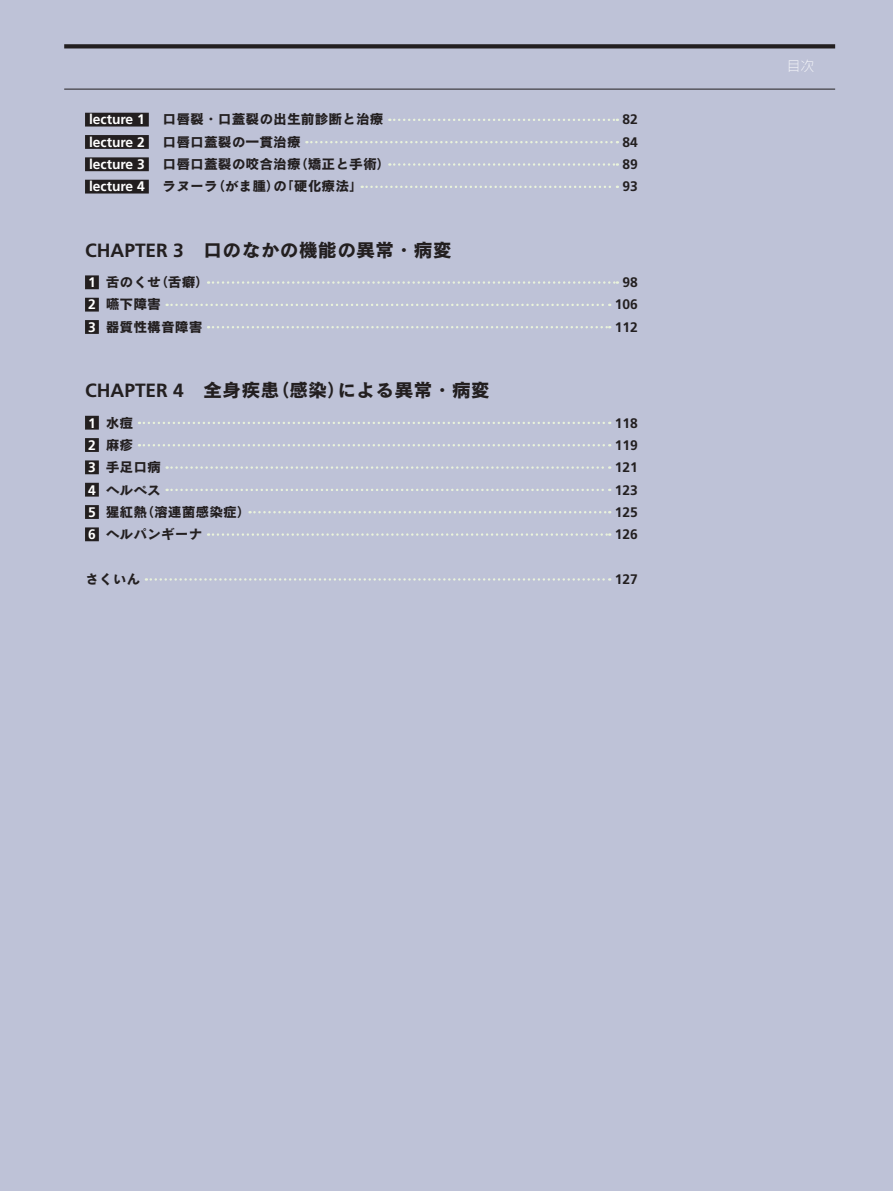
<style>
.page{position:relative;width:893px;height:1191px;background:#bec2d7}
.page>*{position:absolute;margin:0;border:0;box-sizing:border-box;transform-origin:0 0}
.t1{font:19.2px "Cezanne Pro B";color:#231f20}
.t2{font:13.8px "Cezanne Pro B";color:#231f20}
.t3{font:700 13.8px "Frutiger";color:#231f20}
.t4{font:700 13.8px "Frutiger";color:#fff}
.t5{font:13.8px "Rodin Pro L";color:#fff}
.s1{font-family:"Frutiger";font-weight:700}
.s2{font-family:"Frutiger";font-weight:700;color:#fff}
</style>
<div class="page">
<hr style="left:64px;top:89px;width:771px;height:1px;background:#231f20">
<svg style="left:64px;top:44px;width:771px;height:4px;background:#2b282a"></svg>
<div style="left:85px;top:113px;width:64px;height:13px;background:#231f20"></div>
<div style="left:85px;top:135px;width:64px;height:14px;background:#231f20"></div>
<div style="left:85px;top:157px;width:64px;height:14px;background:#231f20"></div>
<div style="left:85px;top:180px;width:64px;height:13px;background:#231f20"></div>
<div style="left:85px;top:275px;width:14px;height:14px;background:#231f20"></div>
<div style="left:85px;top:298px;width:14px;height:13px;background:#231f20"></div>
<div style="left:85px;top:320px;width:14px;height:14px;background:#231f20"></div>
<div style="left:85px;top:416px;width:14px;height:13px;background:#231f20"></div>
<div style="left:85px;top:438px;width:14px;height:14px;background:#231f20"></div>
<div style="left:85px;top:460px;width:14px;height:14px;background:#231f20"></div>
<div style="left:85px;top:483px;width:14px;height:13px;background:#231f20"></div>
<div style="left:85px;top:505px;width:14px;height:14px;background:#231f20"></div>
<div style="left:85px;top:527px;width:14px;height:14px;background:#231f20"></div>
<svg style="left:389px;top:119px;width:229px;height:2px"></svg>
<svg style="left:306px;top:141px;width:312px;height:2px"></svg>
<svg style="left:389px;top:163px;width:229px;height:3px"></svg>
<svg style="left:362px;top:186px;width:256px;height:2px"></svg>
<svg style="left:208px;top:281px;width:410px;height:3px"></svg>
<svg style="left:167px;top:304px;width:443px;height:2px"></svg>
<svg style="left:208px;top:326px;width:402px;height:2px"></svg>
<svg style="left:139px;top:422px;width:471px;height:2px"></svg>
<svg style="left:139px;top:444px;width:471px;height:2px"></svg>
<svg style="left:167px;top:466px;width:443px;height:3px"></svg>
<svg style="left:167px;top:489px;width:443px;height:2px"></svg>
<svg style="left:250px;top:511px;width:360px;height:2px"></svg>
<svg style="left:208px;top:533px;width:402px;height:3px"></svg>
<svg style="left:146px;top:578px;width:464px;height:2px"></svg>
<p class="t4" style="left:89px;top:112px;width:57px">lecture 1</p>
<p class="t2" style="left:163px;top:111px;width:223px">口唇裂・口蓋裂の出生前診断と治療</p>
<p class="t3" style="left:622px;top:112px;width:17px">82</p>
<p class="t4" style="left:89px;top:134px;width:57px">lecture 2</p>
<p class="t2" style="left:163px;top:133px;width:140px">口唇口蓋裂の一貫治療</p>
<p class="t3" style="left:622px;top:134px;width:17px">84</p>
<p class="t4" style="left:89px;top:156px;width:57px">lecture 3</p>
<p class="t2" style="left:163px;top:155px;width:230px">口唇口蓋裂の咬合治療（矯正と手術）</p>
<p class="t3" style="left:622px;top:156px;width:17px">89</p>
<p class="t4" style="left:89px;top:178px;width:57px">lecture 4</p>
<p class="t2" style="left:163px;top:178px;width:202px">ラヌーラ（がま腫）の「硬化療法」</p>
<p class="t3" style="left:622px;top:178px;width:17px">93</p>
<h1 class="t1" style="left:85px;top:237px;width:368px"><span class="s1">CHAPTER 3</span>　口のなかの機能の異常・病変</h1>
<p class="t2" style="left:88px;top:273px;width:123px"><span class="s2">1</span> 舌のくせ（舌癖）</p>
<p class="t3" style="left:622px;top:274px;width:17px">98</p>
<p class="t2" style="left:88px;top:296px;width:74px"><span class="s2">2</span> 嚥下障害</p>
<p class="t3" style="left:615px;top:296px;width:25px">106</p>
<p class="t2" style="left:88px;top:318px;width:116px"><span class="s2">3</span> 器質性構音障害</p>
<p class="t3" style="left:615px;top:319px;width:25px">112</p>
<h1 class="t1" style="left:85px;top:378px;width:407px"><span class="s1">CHAPTER 4</span>　全身疾患（感染）による異常・病変</h1>
<p class="t2" style="left:88px;top:414px;width:47px"><span class="s2">1</span> 水痘</p>
<p class="t3" style="left:615px;top:414px;width:25px">118</p>
<p class="t2" style="left:88px;top:436px;width:47px"><span class="s2">2</span> 麻疹</p>
<p class="t3" style="left:615px;top:437px;width:25px">119</p>
<p class="t2" style="left:88px;top:458px;width:74px"><span class="s2">3</span> 手足口病</p>
<p class="t3" style="left:615px;top:459px;width:25px">121</p>
<p class="t2" style="left:88px;top:481px;width:74px"><span class="s2">4</span> ヘルペス</p>
<p class="t3" style="left:615px;top:481px;width:25px">123</p>
<p class="t2" style="left:88px;top:503px;width:164px"><span class="s2">5</span> 猩紅熱（溶連菌感染症）</p>
<p class="t3" style="left:615px;top:504px;width:25px">125</p>
<p class="t2" style="left:88px;top:525px;width:116px"><span class="s2">6</span> ヘルパンギーナ</p>
<p class="t3" style="left:615px;top:526px;width:25px">126</p>
<p class="t2" style="left:85px;top:570px;width:57px">さくいん</p>
<p class="t3" style="left:615px;top:571px;width:25px">127</p>
<p class="t5" style="left:787px;top:57px;width:29px">目次</p>
</div>
